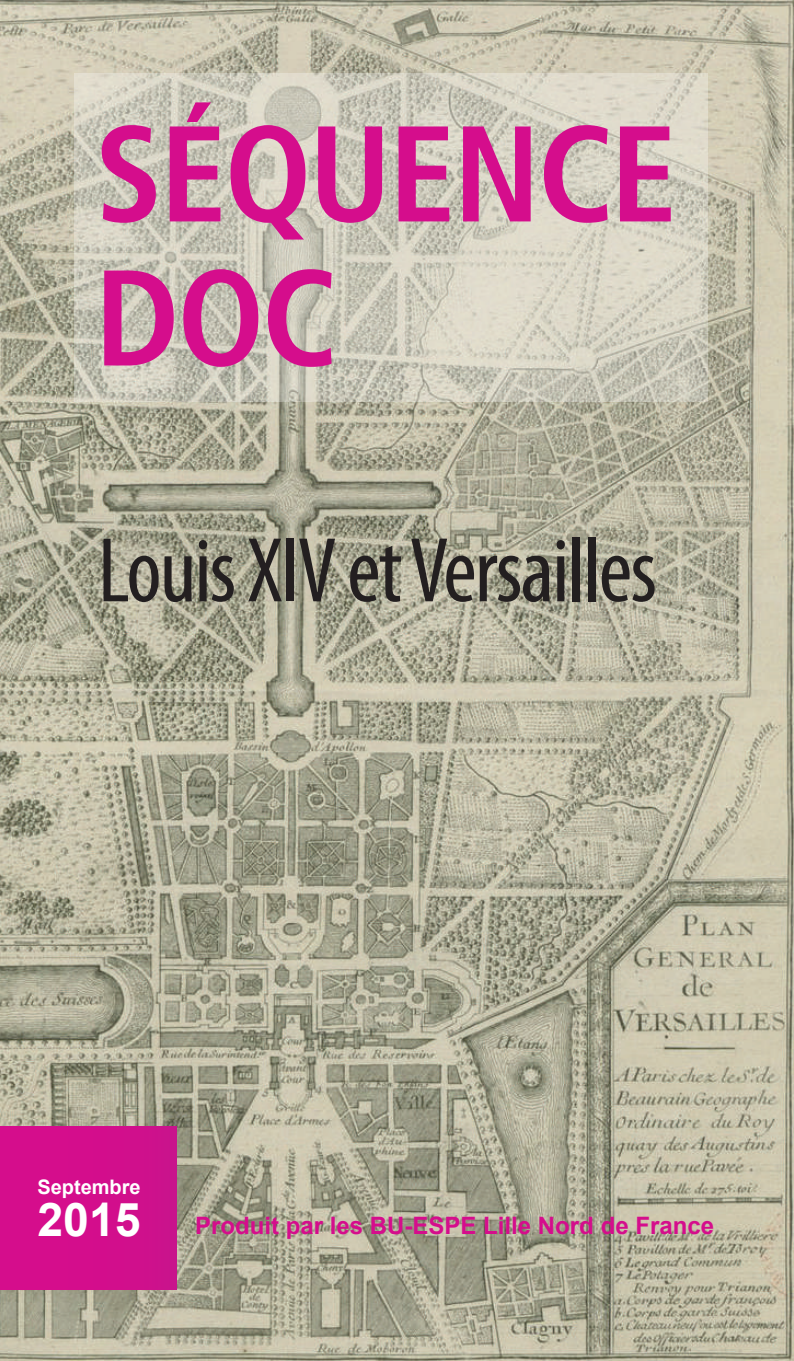
<style>
.page{position:relative;width:794px;height:1361px;background:#fff}
.page>*{position:absolute;margin:0;border:0;box-sizing:border-box;transform-origin:0 0}
.t1{font:700 condensed 136px/144px "Frutiger LT";letter-spacing:-.02em;color:#d50d8c}
.t2{font:condensed 93px "Myriad Pro";letter-spacing:-.02em;color:#231f20}
.t3{font:700 46.4px "Arial";color:#fff}
.t4{font:700 24px "Arial";color:#d50d8c}
.t5{font:700 20px "Arial";color:#fff}
</style>
<div class="page">
<img style="left:0;top:0;width:794px;height:1361px">
<div style="left:0;top:1126px;width:176px;height:163px;background:#d40d8c"></div>
<svg style="left:74px;top:73px;width:633px;height:329px;background:#ceccbd"></svg>
<h1 class="t1" style="left:95px;top:102px;width:584px">SÉQUENCE<br>DOC</h1>
<h2 class="t2" style="left:98px;top:514px;width:560px">Louis XIV et Versailles</h2>
<p class="t5" style="left:37px;top:1173px;width:105px">Septembre</p>
<h3 class="t3" style="left:37px;top:1189px;width:105px">2015</h3>
<p class="t4" style="left:195px;top:1209px;width:520px">Produit par les BU-ESPE Lille Nord de France</p>
</div>
